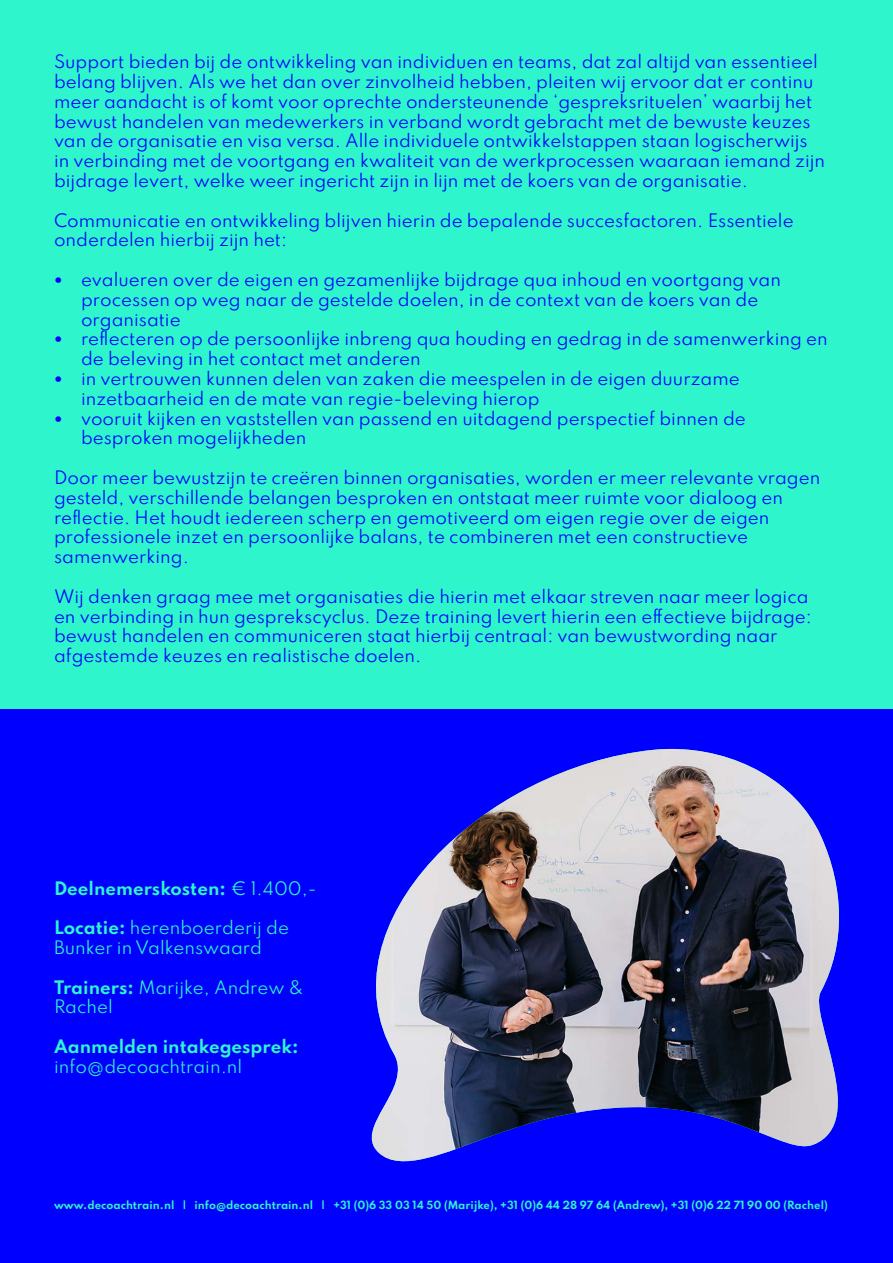
<style>
.page{position:relative;width:893px;height:1263px;background:#fff}
.page>*{position:absolute;margin:0;border:0;box-sizing:border-box;transform-origin:0 0}
.t1{font:16.5px/19.8px "Spartan";color:#00f}
.t2{font:16.5px/19.8px "Spartan";color:#2ef5cc}
.t3{font:700 16.5px "Spartan";color:#2ef5cc}
.t4{font:700 10.05px "Spartan";color:#2ef5cc}
.s1{font-weight:700}
.s2{font-weight:400}
</style>
<div class="page">
<div style="left:0;top:0;width:893px;height:710px;background:#2ef5cc"></div>
<div style="left:0;top:710px;width:893px;height:553px;background:#00f"></div>
<img style="left:371px;top:749px;width:468px;height:413px">
<p class="t1" style="left:54px;top:51px;width:773px">Support bieden bij de ontwikkeling van individuen en teams, dat zal altijd van essentieel belang blijven. Als we het dan over zinvolheid hebben, pleiten wij ervoor dat er continu meer aandacht is of komt voor oprechte ondersteunende ‘gespreksrituelen’ waarbij het bewust handelen van medewerkers in verband wordt gebracht met de bewuste keuzes van de organisatie en visa versa. Alle individuele ontwikkelstappen staan logischerwijs in verbinding met de voortgang en kwaliteit van de werkprocessen waaraan iemand zijn bijdrage levert, welke weer ingericht zijn in lijn met de koers van de organisatie.</p>
<p class="t1" style="left:54px;top:210px;width:741px">Communicatie en ontwikkeling blijven hierin de bepalende succesfactoren. Essentiele onderdelen hierbij zijn het:</p>
<p class="t1" style="left:81px;top:269px;width:701px;text-indent:-27px"><span class="s1">•</span> evalueren over de eigen en gezamenlijke bijdrage qua inhoud en voortgang van processen op weg naar de gestelde doelen, in de context van de koers van de organisatie</p>
<p class="t1" style="left:81px;top:328px;width:748px;text-indent:-27px"><span class="s1">•</span> reflecteren op de persoonlijke inbreng qua houding en gedrag in de samenwerking en de beleving in het contact met anderen</p>
<p class="t1" style="left:81px;top:368px;width:660px;text-indent:-27px"><span class="s1">•</span> in vertrouwen kunnen delen van zaken die meespelen in de eigen duurzame inzetbaarheid en de mate van regie-beleving hierop</p>
<p class="t1" style="left:81px;top:408px;width:666px;text-indent:-27px"><span class="s1">•</span> vooruit kijken en vaststellen van passend en uitdagend perspectief binnen de besproken mogelijkheden</p>
<p class="t1" style="left:54px;top:467px;width:768px">Door meer bewustzijn te creëren binnen organisaties, worden er meer relevante vragen gesteld, verschillende belangen besproken en ontstaat meer ruimte voor dialoog en reflectie. Het houdt iedereen scherp en gemotiveerd om eigen regie over de eigen professionele inzet en persoonlijke balans, te combineren met een constructieve samenwerking.</p>
<p class="t1" style="left:54px;top:586px;width:759px">Wij denken graag mee met organisaties die hierin met elkaar streven naar meer logica en verbinding in hun gesprekscyclus. Deze training levert hierin een effectieve bijdrage: bewust handelen en communiceren staat hierbij centraal: van bewustwording naar afgestemde keuzes en realistische doelen.</p>
<p class="t3" style="left:54px;top:875px;width:264px">Deelnemerskosten: <span class="s2">€ 1.400,-</span></p>
<p class="t2" style="left:54px;top:917px;width:236px"><span class="s1">Locatie:</span> herenboerderij de<br>Bunker in Valkenswaard</p>
<p class="t2" style="left:54px;top:976px;width:251px"><span class="s1">Trainers:</span> Marijke, Andrew &amp;<br>Rachel</p>
<p class="t3" style="left:54px;top:1034px;width:246px">Aanmelden intakegesprek:</p>
<p class="t2" style="left:54px;top:1056px;width:190px">info@decoachtrain.nl</p>
<p class="t4" style="left:54px;top:1197px;width:775px">www.decoachtrain.nl | info@decoachtrain.nl | +31 (0)6 33 03 14 50 (Marijke), +31 (0)6 44 28 97 64 (Andrew), +31 (0)6 22 71 90 00 (Rachel)</p>
</div>
